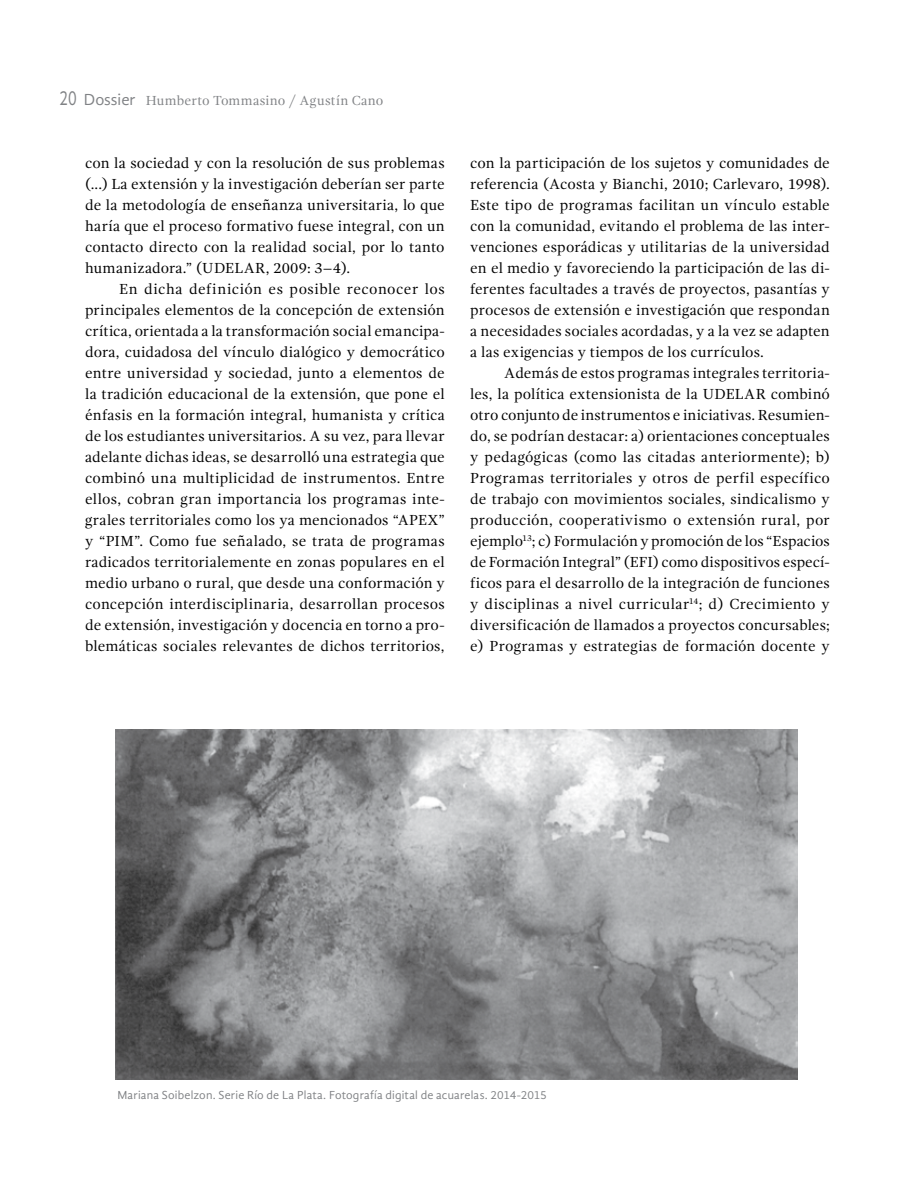
<style>
.page{position:relative;width:915px;height:1191px;background:#fff}
.page>*{position:absolute;margin:0;border:0;box-sizing:border-box;transform-origin:0 0}
.t1{font:15px/21px "Gandhi Serif";letter-spacing:.01em;color:#000;text-align:justify}
.t2{font:13.5px "Gandhi Serif";letter-spacing:.02em;color:#808285}
.t3{font:12px "Gandhi Sans";letter-spacing:.01em;color:#808285}
.s1{font-family:"Gandhi Sans";font-size:21px}
.s2{font-family:"Gandhi Sans";font-size:16.5px}
</style>
<div class="page">
<img style="left:115px;top:729px;width:682px;height:350px">
<p class="t2" style="left:59px;top:93px;width:325px"><span class="s1">20</span> <span class="s2">Dossier</span> Humberto Tommasino / Agustín Cano</p>
<p class="t1" style="left:85px;top:153px;width:361px">con la sociedad y con la resolución de sus problemas (...) La extensión y la investigación deberían ser parte de la metodología de enseñanza universitaria, lo que haría que el proceso formativo fuese integral, con un contacto directo con la realidad social, por lo tanto humanizadora.” (UDELAR, 2009: 3–4).</p>
<p class="t1" style="left:85px;top:279px;width:361px;text-indent:34px">En dicha definición es posible reconocer los principales elementos de la concepción de extensión crítica, orientada a la transformación social emancipa&shy;dora, cuidadosa del vínculo dialógico y democrático entre universidad y sociedad, junto a elementos de la tradición educacional de la extensión, que pone el énfasis en la formación integral, humanista y crítica de los estudiantes universitarios. A su vez, para llevar adelante dichas ideas, se desarrolló una estrategia que combinó una multiplicidad de instrumentos. Entre ellos, cobran gran importancia los programas inte&shy;grales territoriales como los ya mencionados “APEX” y “PIM”. Como fue señalado, se trata de programas radicados territorialemente en zonas populares en el medio urbano o rural, que desde una conformación y concepción interdisciplinaria, desarrollan procesos de extensión, investigación y docencia en torno a pro&shy;blemáticas sociales relevantes de dichos territorios,</p>
<p class="t1" style="left:470px;top:153px;width:361px">con la participación de los sujetos y comunidades de referencia (Acosta y Bianchi, 2010; Carlevaro, 1998).<br>Este tipo de programas facilitan un vínculo estable con la comunidad, evitando el problema de las inter&shy;venciones esporádicas y utilitarias de la universidad en el medio y favoreciendo la participación de las di&shy;ferentes facultades a través de proyectos, pasantías y procesos de extensión e investigación que respondan a necesidades sociales acordadas, y a la vez se adapten a las exigencias y tiempos de los currículos.</p>
<p class="t1" style="left:470px;top:363px;width:361px;text-indent:34px">Además de estos programas integrales territoria&shy;les, la política extensionista de la UDELAR combinó otro conjunto de instrumentos e iniciativas. Resumien&shy;do, se podrían destacar: a) orientaciones conceptuales y pedagógicas (como las citadas anteriormente); b)<br>Programas territoriales y otros de perfil específico de trabajo con movimientos sociales, sindicalismo y producción, cooperativismo o extensión rural, por ejemplo<sup>13</sup>; c) Formulación y promoción de los “Espacios de Formación Integral” (EFI) como dispositivos especí&shy;ficos para el desarrollo de la integración de funciones y disciplinas a nivel curricular<sup>14</sup>; d) Crecimiento y diversificación de llamados a proyectos concursables; e) Programas y estrategias de formación docente y</p>
<p class="t3" style="left:117px;top:1088px;width:431px">Mariana Soibelzon. Serie Río de La Plata. Fotografía digital de acuarelas. 2014-2015</p>
</div>
